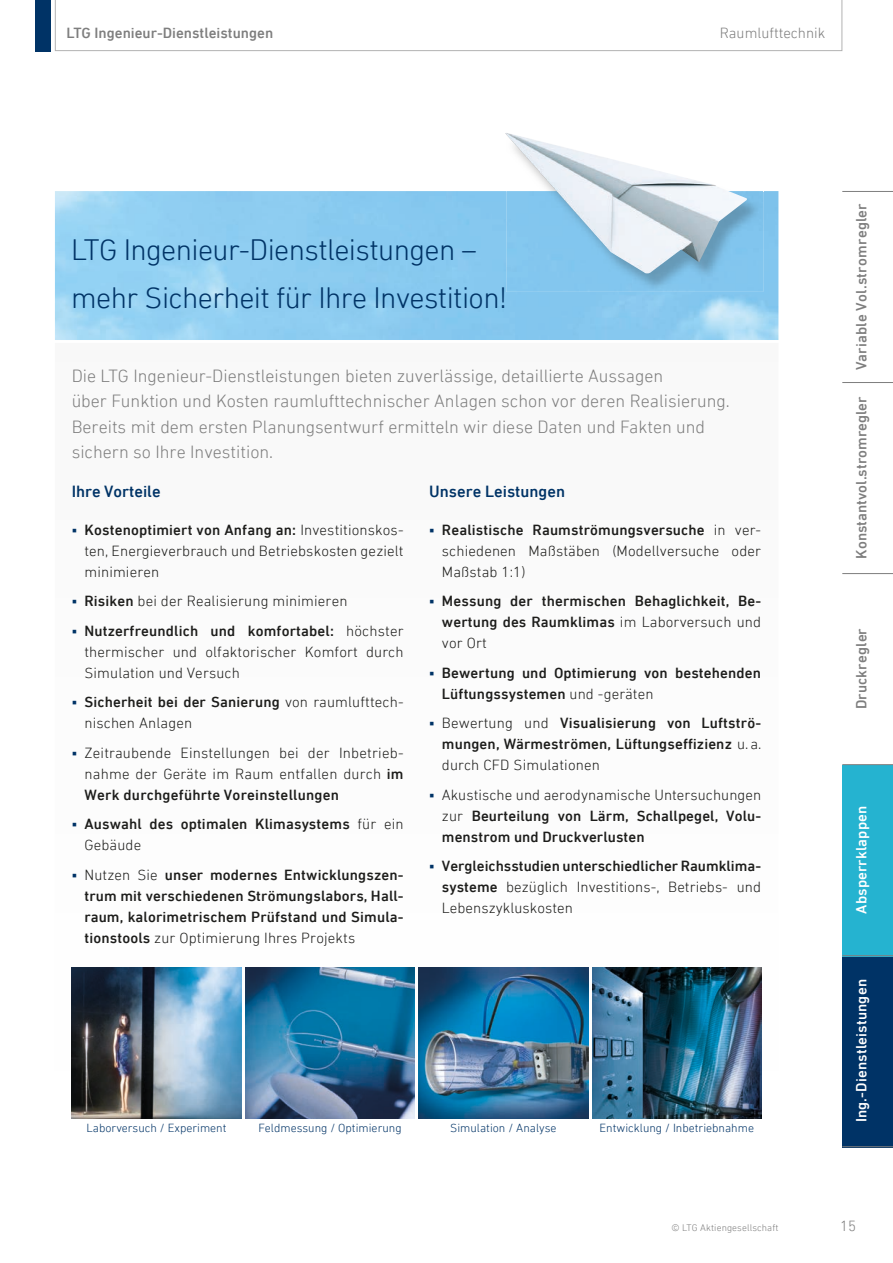
<style>
.page{position:relative;width:893px;height:1263px;background:#fff}
.page>*{position:absolute;margin:0;border:0;box-sizing:border-box;transform-origin:0 0}
.t1{font:300 30.15px/47.8px "DIN Next LT Pro";letter-spacing:-.02em;color:#036}
.t2{font:300 18px/25.5px "DIN Next LT Pro";color:#7e7e7e}
.t3{font:500 16.5px "DIN Next LT Pro";color:#036}
.t4{font:500 15px/21px "DIN Next LT Pro";letter-spacing:.01em;color:#1d1d1b;text-align:justify}
.t5{font:300 15px/21px "DIN Next LT Pro";letter-spacing:.01em;color:#1d1d1b;text-align:justify}
.t6{font:500 15px "DIN Next LT Pro";color:#7e7e7e}
.t7{font:500 15px "DIN Next LT Pro";letter-spacing:.01em;color:#fff}
.t8{font:300 15px "DIN Next LT Pro";color:#7e7e7e}
.t9{font:300 12px "DIN Next LT Pro";color:#036}
.t10{font:300 9.75px "DIN Next LT Pro";letter-spacing:.01em;color:#7e7e7e}
.s1{font-weight:500}
.s2{font-weight:300}
</style>
<div class="page">
<div style="left:841px;top:955px;width:51px;height:191px;background:#036"></div>
<div style="left:841px;top:764px;width:51px;height:191px;background:#25b3d0"></div>
<hr style="left:842px;top:191px;width:50px;height:1px;background:#7e7e7e">
<hr style="left:842px;top:382px;width:50px;height:1px;background:#7e7e7e">
<hr style="left:842px;top:573px;width:50px;height:1px;background:#7e7e7e">
<hr style="left:842px;top:764px;width:50px;height:1px;background:#7e7e7e">
<hr style="left:842px;top:955px;width:50px;height:1px;background:#7e7e7e">
<hr style="left:842px;top:1146px;width:50px;height:1px;background:#7e7e7e">
<div style="left:35px;top:0;width:15px;height:51px;background:#036"></div>
<img style="left:506px;top:191px;width:256px;height:101px">
<img style="left:505px;top:133px;width:241px;height:140px">
<svg style="left:55px;top:0;width:786px;height:51px"></svg>
<img style="left:72px;top:967px;width:169px;height:151px">
<img style="left:245px;top:967px;width:169px;height:151px">
<img style="left:418px;top:967px;width:169px;height:151px">
<img style="left:592px;top:967px;width:169px;height:151px">
<p class="t6" style="left:67px;top:24px;width:208px">LTG Ingenieur-Dienstleistungen</p>
<p class="t8" style="left:719px;top:24px;width:107px">Raumlufttechnik</p>
<h1 class="t1" style="left:71px;top:225px;width:437px">LTG Ingenieur-Dienstleistungen – mehr Sicherheit für Ihre Investition!</h1>
<p class="t2" style="left:72px;top:362px;width:659px">Die LTG Ingenieur-Dienstleistungen bieten zuverlässige, detaillierte Aussagen<br>über Funktion und Kosten raumlufttechnischer Anlagen schon vor deren Realisierung.<br>Bereits mit dem ersten Planungsentwurf ermitteln wir diese Daten und Fakten und sichern so Ihre Investition.</p>
<p class="t3" style="left:72px;top:481px;width:90px">Ihre Vorteile</p>
<p class="t5" style="left:84px;top:518px;width:320px"><span class="s1">Kostenoptimiert von Anfang an:</span> Investitionskos&shy;ten, Energieverbrauch und Betriebskosten gezielt minimieren</p>
<p class="t4" style="left:84px;top:586px;width:320px;line-height:29.5px">Risiken <span class="s2">bei der Realisierung minimieren<br></span>Nutzerfreundlich und komfortabel: <span class="s2">höchster</span></p>
<p class="t5" style="left:84px;top:640px;width:320px">thermischer und olfaktorischer Komfort durch<br>Simulation und Versuch</p>
<p class="t5" style="left:84px;top:691px;width:320px"><span class="s1">Sicherheit bei der Sanierung</span> von raumlufttech&shy;nischen Anlagen</p>
<p class="t5" style="left:84px;top:741px;width:320px">Zeitraubende Einstellungen bei der Inbetrieb&shy;nahme der Geräte im Raum entfallen durch <span class="s1">im Werk durchgeführte Voreinstellungen</span></p>
<p class="t4" style="left:84px;top:813px;width:320px">Auswahl des optimalen Klimasystems <span class="s2">für ein<br>Gebäude</span></p>
<p class="t4" style="left:84px;top:863px;width:320px"><span class="s2">Nutzen Sie</span> unser modernes Entwicklungszen&shy;trum mit verschiedenen Strömungslabors, Hall&shy;raum, kalorimetrischem Prüfstand und Simula&shy;tionstools <span class="s2">zur Optimierung Ihres Projekts</span></p>
<p class="t3" style="left:429px;top:481px;width:137px">Unsere Leistungen</p>
<p class="t5" style="left:442px;top:518px;width:320px"><span class="s1">Realistische Raumströmungsversuche</span> in ver&shy;schiedenen Maßstäben (Modellversuche oder Maßstab 1:1)</p>
<p class="t4" style="left:442px;top:590px;width:320px">Messung der thermischen Behaglichkeit, Be&shy;wertung des Raumklimas <span class="s2">im Laborversuch und vor Ort</span></p>
<p class="t4" style="left:442px;top:661px;width:320px">Bewertung und Optimierung von bestehenden<br>Lüftungssystemen <span class="s2">und -geräten</span></p>
<p class="t4" style="left:442px;top:712px;width:321px"><span class="s2">Bewertung und</span> Visualisierung von Luftströ&shy;mungen, Wärmeströmen, Lüftungseffizienz <span class="s2">u.a. durch CFD Simulationen</span></p>
<p class="t4" style="left:442px;top:783px;width:320px"><span class="s2">Akustische und aerodynamische Untersuchungen zur</span> Beurteilung von Lärm, Schallpegel, Volu&shy;menstrom und Druckverlusten</p>
<p class="t5" style="left:442px;top:855px;width:320px"><span class="s1">Vergleichsstudien unterschiedlicher Raumklima&shy;systeme</span> bezüglich Investitions-, Betriebs- und Lebenszykluskosten</p>
<p class="t9" style="left:86px;top:1120px;width:141px">Laborversuch / Experiment</p>
<p class="t9" style="left:258px;top:1120px;width:145px">Feldmessung / Optimierung</p>
<p class="t9" style="left:450px;top:1120px;width:108px">Simulation / Analyse</p>
<p class="t9" style="left:599px;top:1120px;width:156px">Entwicklung / Inbetriebnahme</p>
<p class="t6" style="left:852px;top:370px;width:168px;rotate:-90deg">Variable Vol.stromregler</p>
<p class="t6" style="left:852px;top:558px;width:163px;rotate:-90deg">Konstantvol.stromregler</p>
<p class="t6" style="left:852px;top:709px;width:83px;rotate:-90deg">Druckregler</p>
<p class="t7" style="left:852px;top:913px;width:109px;rotate:-90deg">Absperrklappen</p>
<p class="t7" style="left:852px;top:1122px;width:145px;rotate:-90deg">Ing.-Dienstleistungen</p>
<p class="t10" style="left:671px;top:1221px;width:108px">© LTG Aktiengesellschaft</p>
<p class="t8" style="left:839px;top:1217px;width:17px">15</p>
</div>
